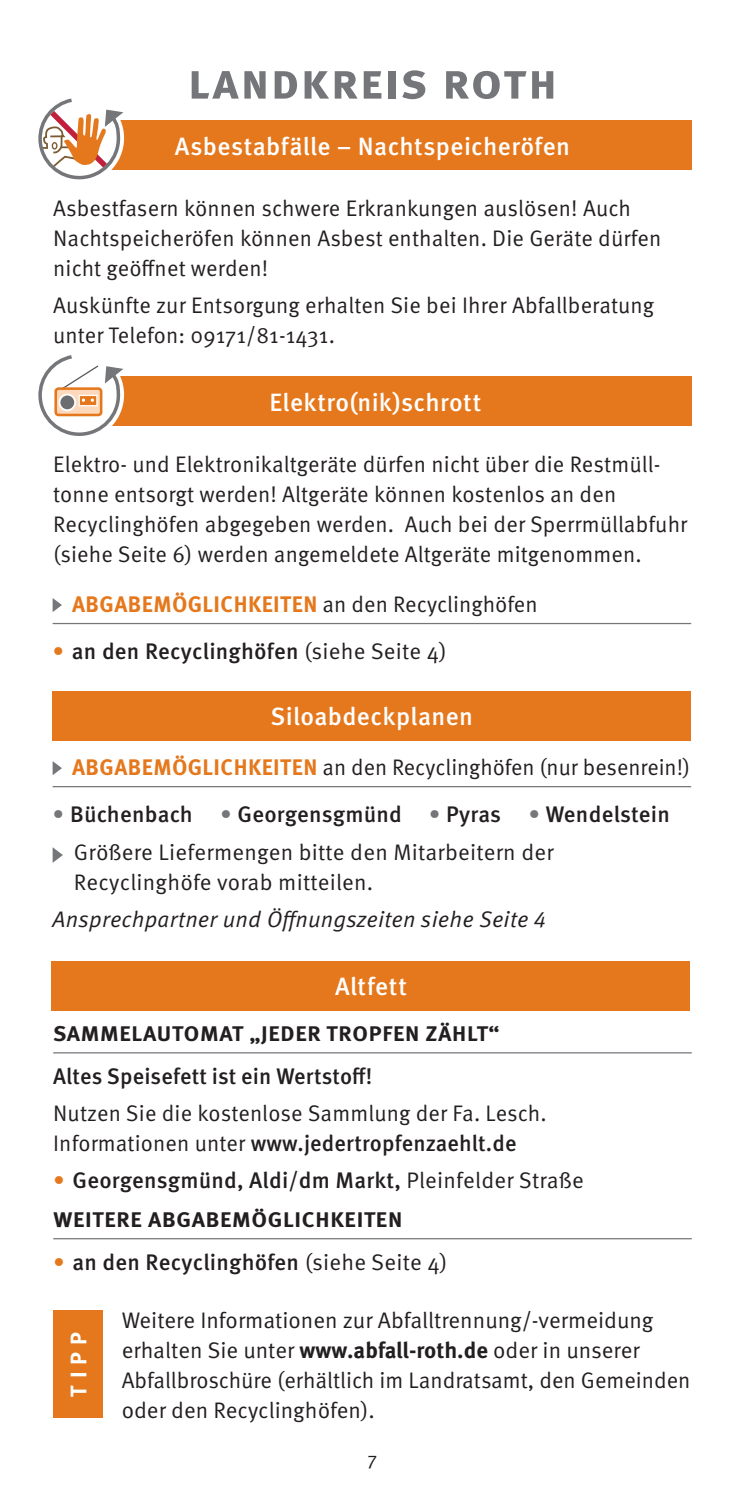
<style>
.page{position:relative;width:745px;height:1489px;background:#fff}
.page>*{position:absolute;margin:0;border:0;box-sizing:border-box;transform-origin:0 0}
.t1{font:700 50px "Meta OT";letter-spacing:.02em;color:#757679}
.Kategorie{font:500 25px "Meta OT";letter-spacing:.015em;color:#fff}
.Fließtext_Blocksatz{font:22.5px/30px "Meta OT";letter-spacing:.005em;color:#231f20}
.t2{font:500 22.5px "Meta OT";letter-spacing:.01em;color:#231f20}
.t3{font:italic 22.5px "Meta OT";letter-spacing:.01em;color:#231f20}
.t4{font:700 22.5px "Meta OT";letter-spacing:.02em;color:#e5781d}
.Fließtext_Blocksatz-2{font:700 22.5px "Meta OT";color:#fff}
.t5{font:700 21.25px "Meta OT";letter-spacing:.03em;color:#231f20;scale:1.06 1}
.t6{font:18.75px "Meta OT";color:#231f20}
.s1{font-weight:400;color:#231f20}
.s2{font-weight:400;color:#e5781d}
.s3{font-weight:400}
.s4{font-weight:700;color:#e5781d}
.s5{font-weight:400;color:#757679}
.s6{font-weight:500}
.s7{font-weight:700}
</style>
<div class="page">
<div style="left:53px;top:1309px;width:50px;height:108px;background:#e5781d"></div>
<div style="left:53px;top:691px;width:637px;height:49px;background:#e5781d"></div>
<div style="left:53px;top:376px;width:638px;height:50px;background:#e5781d"></div>
<hr style="left:53px;top:623px;width:637px;height:1px;background:#757679">
<svg style="left:53px;top:598px;width:9px;height:14px"></svg>
<hr style="left:53px;top:786px;width:637px;height:1px;background:#757679">
<svg style="left:53px;top:761px;width:9px;height:14px"></svg>
<svg style="left:53px;top:847px;width:10px;height:15px"></svg>
<div style="left:53px;top:120px;width:638px;height:50px;background:#e5781d"></div>
<div style="left:32px;top:349px;width:92px;height:92px;background:#fff;border-radius:50%"></div>
<svg style="left:38px;top:355px;width:85px;height:81px"></svg>
<div style="left:32px;top:92px;width:92px;height:92px;background:#fff;border-radius:50%"></div>
<svg style="left:38px;top:98px;width:85px;height:82px"></svg>
<hr style="left:53px;top:1237px;width:638px;height:2px;background:#757679">
<div style="left:52px;top:960px;width:637px;height:50px;background:#e5781d"></div>
<hr style="left:53px;top:1052px;width:638px;height:1px;background:#757679">
<p class="t1" style="left:187px;top:50px;width:371px">landkreis roth</p>
<p class="Kategorie" style="left:175px;top:131px;width:396px">Asbestabfälle – Nachtspeicheröfen</p>
<p class="Fließtext_Blocksatz" style="left:53px;top:193px;width:609px">Asbestfasern können schwere Erkrankungen auslösen! Auch<br>Nachtspeicheröfen können Asbest enthalten. Die Geräte dürfen nicht geöffnet werden!</p>
<p class="Fließtext_Blocksatz" style="left:53px;top:290px;width:602px">Auskünfte zur Entsorgung erhalten Sie bei Ihrer Abfallberatung unter Telefon: 09171/81-1431.</p>
<p class="Kategorie" style="left:269px;top:386px;width:213px">Elektro(nik)schrott</p>
<p class="Fließtext_Blocksatz" style="left:53px;top:449px;width:635px">Elektro- und Elektronikaltgeräte dürfen nicht über die Restmüll&shy;tonne entsorgt werden! Altgeräte können kostenlos an den Recyclinghöfen abgegeben werden. Auch bei der Sperrmüllabfuhr (siehe Seite 6) werden angemeldete Altgeräte mitgenommen.</p>
<p class="t4" style="left:72px;top:590px;width:467px">ABGABEMÖGLICHKEITEN <span class="s1">an den Recyclinghöfen</span></p>
<p class="t2" style="left:53px;top:637px;width:395px"><span class="s2">•</span> an den Recyclinghöfen <span class="s3">(siehe Seite 4)</span></p>
<p class="Kategorie" style="left:270px;top:701px;width:204px">Siloabdeckplanen</p>
<p class="Fließtext_Blocksatz" style="left:72px;top:752px;width:619px"><span class="s4">ABGABEMÖGLICHKEITEN</span> an den Recyclinghöfen (nur besenrein!)</p>
<p class="t2" style="left:53px;top:800px;width:618px"><span class="s5">•</span> Büchenbach <span class="s5">•</span> Georgensgmünd <span class="s5">•</span> Pyras <span class="s5">•</span> Wendelstein</p>
<p class="Fließtext_Blocksatz" style="left:74px;top:837px;width:481px">Größere Liefermengen bitte den Mitarbeitern der<br>Recyclinghöfe vorab mitteilen.</p>
<p class="t3" style="left:53px;top:906px;width:494px">Ansprechpartner und Öffnungszeiten siehe Seite 4</p>
<p class="Kategorie" style="left:335px;top:970px;width:73px">Altfett</p>
<p class="t5" style="left:53px;top:1020px;width:422px">SAMMELAUTOMAT „JEDER TROPFEN ZÄHLT“</p>
<p class="t2" style="left:53px;top:1062px;width:320px">Altes Speisefett ist ein Wertstoff!</p>
<p class="Fließtext_Blocksatz" style="left:53px;top:1098px;width:494px">Nutzen Sie die kostenlose Sammlung der Fa. Lesch.<br>Informationen unter <span class="s6">www.jedertropfenzaehlt.de</span></p>
<p class="t2" style="left:53px;top:1166px;width:532px"><span class="s2">•</span> Georgensgmünd, Aldi/dm Markt, <span class="s3">Pleinfelder Straße</span></p>
<p class="t5" style="left:53px;top:1206px;width:330px">WEITERE ABGABEMÖGLICHKEITEN</p>
<p class="t2" style="left:53px;top:1247px;width:395px"><span class="s2">•</span> an den Recyclinghöfen <span class="s3">(siehe Seite 4)</span></p>
<p class="Fließtext_Blocksatz-2" style="left:64px;top:1396px;width:66px;rotate:-90deg">TIPP</p>
<p class="Fließtext_Blocksatz" style="left:122px;top:1305px;width:570px">Weitere Informationen zur Abfalltrennung/-vermeidung erhalten Sie unter <span class="s7">www.abfall-roth.de</span> oder in unserer Abfallbroschüre (erhältlich im Landratsamt, den Gemeinden oder den Recyclinghöfen).</p>
<p class="t6" style="left:367px;top:1449px;width:11px">7</p>
</div>
